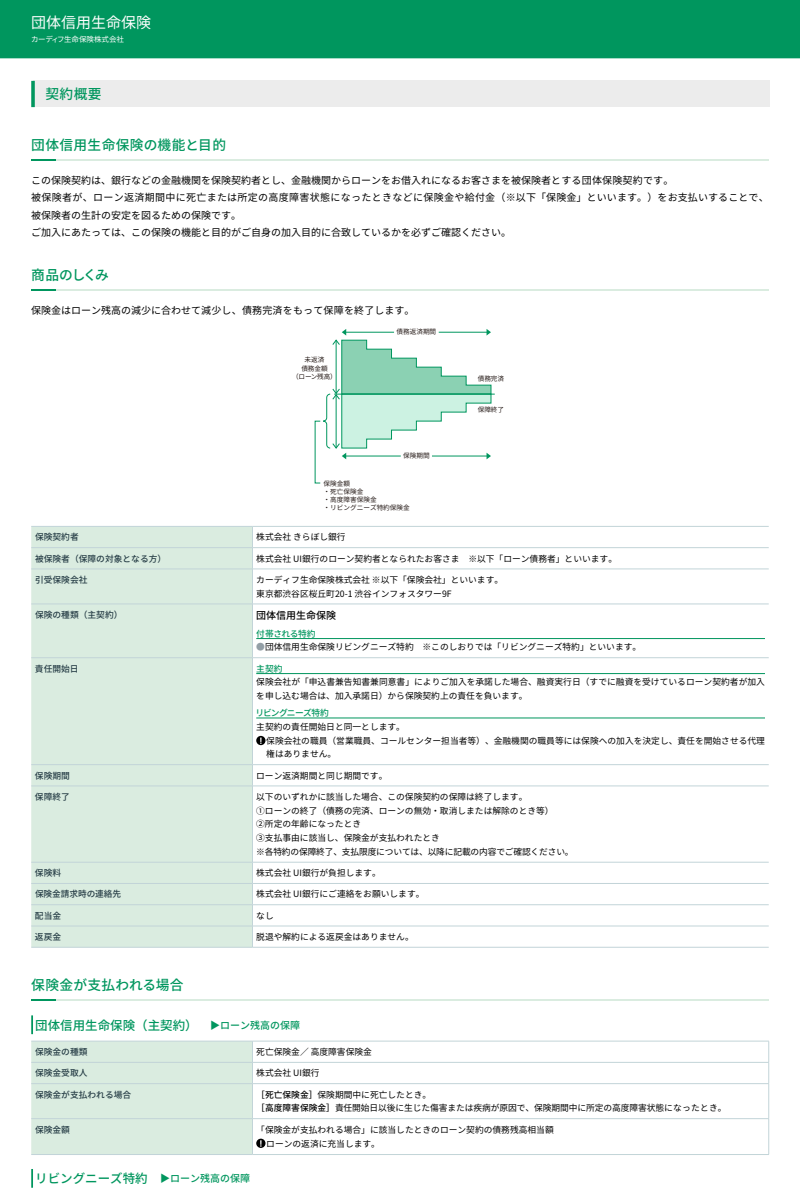
<style>
.page{position:relative;width:800px;height:1194px;background:#fff}
.page>*{position:absolute;margin:0;border:0;box-sizing:border-box;transform-origin:0 0}
.t1{font:15px "Noto Sans CJ Kjp";color:#fff}
.t2{font:500 13.75px "Noto Sans CJ Kjp";letter-spacing:.025em;color:#00965e}
.t3{font:500 12.5px "Noto Sans CJ Kjp";color:#00965e}
.t4{font:10px/17.5px "Noto Sans CJ Kjp";color:#000}
.t5{font:500 10px "Noto Sans CJ Kjp";color:#00965e}
.t6{font:500 10px "Noto Sans CJ Kjp";color:#000}
.t7{font:8.75px/13.8px "Noto Sans CJ Kjp";color:#000}
.t8{font:500 8.75px "Noto Sans CJ Kjp";color:#253c45}
.t9{font:500 8.75px "Noto Sans CJ Kjp";letter-spacing:-.055em;color:#00965e}
.t10{font:500 8.75px "Noto Sans CJ Kjp";letter-spacing:-.08em;color:#00965e}
.t11{font:7.5px "Noto Sans CJ Kjp";color:#fff}
.t12{font:6.62px/8.3px "Noto Sans CJ Kjp";color:#231815;text-align:center}
.s1{color:#939fa6}
.s2{font-size:10px}
.s3{font-weight:500}
</style>
<div class="page">
<div style="left:33px;top:81px;width:736px;height:26px;background:#ececec"></div>
<svg style="left:31px;top:81px;width:4px;height:26px"></svg>
<hr style="left:31px;top:159px;width:25px;height:2px;background:#00965e">
<hr style="left:56px;top:159px;width:713px;height:2px;background:#daece0">
<hr style="left:31px;top:289px;width:25px;height:2px;background:#00965e">
<hr style="left:56px;top:289px;width:713px;height:2px;background:#daece0">
<div style="left:31px;top:527px;width:221px;height:420px;background:#daece0"></div>
<svg style="left:253px;top:569px;width:516px;height:378px"></svg>
<hr style="left:252px;top:785px;width:517px;height:1px;background:#c2d4d8">
<hr style="left:252px;top:786px;width:1px;height:76px;background:#c2d4d8">
<hr style="left:252px;top:862px;width:517px;height:1px;background:#c2d4d8">
<hr style="left:252px;top:883px;width:517px;height:1px;background:#c2d4d8">
<hr style="left:252px;top:904px;width:517px;height:1px;background:#c2d4d8">
<hr style="left:252px;top:925px;width:517px;height:1px;background:#c2d4d8">
<svg style="left:252px;top:863px;width:1px;height:84px"></svg>
<hr style="left:31px;top:547px;width:221px;height:1px;background:#c2d4d8">
<hr style="left:31px;top:568px;width:221px;height:1px;background:#c2d4d8">
<hr style="left:252px;top:568px;width:517px;height:1px;background:#c2d4d8">
<hr style="left:252px;top:569px;width:1px;height:34px;background:#c2d4d8">
<hr style="left:31px;top:603px;width:221px;height:1px;background:#c2d4d8">
<hr style="left:252px;top:603px;width:517px;height:1px;background:#c2d4d8">
<hr style="left:252px;top:604px;width:1px;height:53px;background:#c2d4d8">
<hr style="left:31px;top:657px;width:221px;height:1px;background:#c2d4d8">
<hr style="left:252px;top:657px;width:517px;height:1px;background:#c2d4d8">
<hr style="left:252px;top:658px;width:1px;height:106px;background:#c2d4d8">
<hr style="left:31px;top:764px;width:221px;height:1px;background:#c2d4d8">
<hr style="left:252px;top:764px;width:517px;height:1px;background:#c2d4d8">
<svg style="left:252px;top:765px;width:1px;height:20px"></svg>
<hr style="left:31px;top:785px;width:221px;height:1px;background:#c2d4d8">
<hr style="left:31px;top:862px;width:221px;height:1px;background:#c2d4d8">
<hr style="left:31px;top:883px;width:221px;height:1px;background:#c2d4d8">
<hr style="left:31px;top:904px;width:221px;height:1px;background:#c2d4d8">
<hr style="left:31px;top:925px;width:221px;height:1px;background:#c2d4d8">
<hr style="left:31px;top:526px;width:221px;height:1px;background:#c2d4d8">
<hr style="left:31px;top:947px;width:221px;height:1px;background:#c2d4d8">
<hr style="left:252px;top:947px;width:517px;height:1px;background:#c2d4d8">
<hr style="left:252px;top:526px;width:517px;height:1px;background:#c2d4d8">
<svg style="left:252px;top:527px;width:1px;height:41px"></svg>
<hr style="left:252px;top:547px;width:517px;height:1px;background:#c2d4d8">
<hr style="left:256px;top:638px;width:509px;height:1px;background:#00965e">
<hr style="left:256px;top:673px;width:509px;height:1px;background:#00965e">
<hr style="left:256px;top:717px;width:509px;height:1px;background:#00965e">
<svg style="left:256px;top:735px;width:10px;height:10px"></svg>
<svg style="left:260px;top:737px;width:2px;height:6px"></svg>
<hr style="left:31px;top:999px;width:25px;height:2px;background:#00965e">
<hr style="left:56px;top:999px;width:713px;height:2px;background:#daece0">
<svg style="left:31px;top:1015px;width:2px;height:19px"></svg>
<hr style="left:252px;top:1062px;width:517px;height:1px;background:#c2d4d8">
<div style="left:31px;top:1041px;width:222px;height:113px;background:#daece0"></div>
<hr style="left:31px;top:1083px;width:221px;height:1px;background:#c2d4d8">
<hr style="left:252px;top:1083px;width:517px;height:1px;background:#c2d4d8">
<hr style="left:252px;top:1083px;width:1px;height:35px;background:#c2d4d8">
<hr style="left:769px;top:1083px;width:1px;height:35px;background:#c2d4d8">
<hr style="left:31px;top:1118px;width:221px;height:1px;background:#c2d4d8">
<hr style="left:252px;top:1118px;width:517px;height:1px;background:#c2d4d8">
<hr style="left:252px;top:1118px;width:1px;height:36px;background:#c2d4d8">
<svg style="left:769px;top:1041px;width:1px;height:42px"></svg>
<hr style="left:769px;top:1118px;width:1px;height:36px;background:#c2d4d8">
<hr style="left:31px;top:1040px;width:221px;height:1px;background:#c2d4d8">
<hr style="left:252px;top:1040px;width:517px;height:1px;background:#c2d4d8">
<hr style="left:31px;top:1154px;width:221px;height:1px;background:#c2d4d8">
<hr style="left:252px;top:1154px;width:517px;height:1px;background:#c2d4d8">
<svg style="left:256px;top:1138px;width:10px;height:9px"></svg>
<svg style="left:260px;top:1140px;width:2px;height:6px"></svg>
<svg style="left:31px;top:1169px;width:2px;height:18px"></svg>
<hr style="left:334px;top:394px;width:161px;height:1px;background:#00965e">
<svg style="left:323px;top:329px;width:168px;height:130px"></svg>
<div style="left:0;top:0;width:800px;height:58px;background:#00965e"></div>
<h1 class="t1" style="left:31px;top:14px;width:121px">団体信用生命保険</h1>
<p class="t11" style="left:31px;top:35px;width:95px">カーディフ生命保険株式会社</p>
<h2 class="t2" style="left:46px;top:86px;width:58px">契約概要</h2>
<h2 class="t2" style="left:31px;top:137px;width:196px">団体信用生命保険の機能と目的</h2>
<p class="t4" style="left:31px;top:172px;width:739px">この保険契約は、銀行などの金融機関を保険契約者とし、金融機関からローンをお借入れになるお客さまを被保険者とする団体保険契約です。<br>被保険者が、ローン返済期間中に死亡または所定の高度障害状態になったときなどに保険金や給付金（※以下「保険金」といいます。）をお支払いすることで、被保険者の生計の安定を図るための保険です。<br>ご加入にあたっては、この保険の機能と目的がご自身の加入目的に合致しているかを必ずご確認ください。</p>
<h2 class="t2" style="left:31px;top:267px;width:79px">商品のしくみ</h2>
<p class="t4" style="left:31px;top:302px;width:385px">保険金はローン残高の減少に合わせて減少し、債務完済をもって保障を終了します。</p>
<p class="t8" style="left:35px;top:532px;width:45px">保険契約者</p>
<p class="t8" style="left:35px;top:553px;width:133px">被保険者（保障の対象となる方）</p>
<p class="t8" style="left:35px;top:574px;width:54px">引受保険会社</p>
<p class="t8" style="left:35px;top:609px;width:89px">保険の種類（主契約）</p>
<p class="t8" style="left:35px;top:663px;width:45px">責任開始日</p>
<p class="t8" style="left:35px;top:770px;width:36px">保険期間</p>
<p class="t8" style="left:35px;top:791px;width:36px">保障終了</p>
<p class="t8" style="left:35px;top:868px;width:28px">保険料</p>
<p class="t8" style="left:35px;top:889px;width:88px">保険金請求時の連絡先</p>
<p class="t8" style="left:35px;top:910px;width:28px">配当金</p>
<p class="t8" style="left:35px;top:931px;width:28px">返戻金</p>
<h2 class="t2" style="left:31px;top:977px;width:154px">保険金が支払われる場合</h2>
<p class="t12" style="left:292px;top:356px;width:46px">未返済<br>債務金額<br>（ローン残高(</p>
<p class="t12" style="left:396px;top:328px;width:41px">債務返済期間</p>
<p class="t12" style="left:403px;top:452px;width:28px">保険期間</p>
<p class="t12" style="left:324px;top:479px;width:88px;text-align:left">保険金額<br>・死亡保険金<br>・高度障害保険金<br>・リビングニーズ特約保険金</p>
<p class="t7" style="left:256px;top:530px;width:91px">株式会社きらぼし銀行</p>
<p class="t12" style="left:478px;top:374px;width:28px">債務完済</p>
<p class="t12" style="left:478px;top:405px;width:28px">保障終了</p>
<p class="t7" style="left:256px;top:551px;width:362px">株式会社 UI銀行のローン契約者となられたお客さま　※以下「ローン債務者」といいます。</p>
<p class="t7" style="left:256px;top:573px;width:248px">カーディフ生命保険株式会社 ※以下「保険会社」といいます。</p>
<p class="t7" style="left:256px;top:586px;width:197px">東京都渋谷区桜丘町20-1 渋谷インフォスタワー F9</p>
<p class="t6" style="left:256px;top:609px;width:81px">団体信用生命保険</p>
<p class="t9" style="left:256px;top:628px;width:61px">付帯される特約</p>
<p class="t7" style="left:256px;top:640px;width:386px"><span class="s1">●</span>団体信用生命保険リビングニーズ特約　※このしおりでは「リビングニーズ特約」といいます。</p>
<p class="t9" style="left:256px;top:663px;width:28px">主契約</p>
<p class="t7" style="left:256px;top:675px;width:510px">保険会社が「申込書兼告知書兼同意書」によりご加入を承諾した場合、融資実行日（すでに融資を受けているローン契約者が加入を申し込む場合は、加入承諾日）から保険契約上の責任を負います。</p>
<p class="t10" style="left:256px;top:708px;width:75px">リビングニーズ特約</p>
<p class="t7" style="left:266px;top:719px;width:500px;line-height:14.2px;text-indent:-10px">主契約の責任開始日と同一とします。<br>保険会社の職員（営業職員、コールセンター担当者等）、金融機関の職員等には保険への加入を決定し、責任を開始させる代理</p>
<p class="t7" style="left:266px;top:747px;width:71px">権はありません。</p>
<p class="t7" style="left:256px;top:768px;width:133px">ローン返済期間と同じ期間です。</p>
<p class="t7" style="left:256px;top:790px;width:273px">以下のいずれかに該当した場合、この保険契約の保障は終了します。</p>
<p class="t7" style="left:256px;top:803px;width:319px">①ローンの終了（債務の完済、ローンの無効・取消しまたは解除のとき等(<br>②所定の年齢になったとき<br>③支払事由に該当し、保険金が支払われたとき<br>※各特約の保障終了、支払限度については、以降に記載の内容でご確認ください。</p>
<p class="t7" style="left:256px;top:866px;width:126px">株式会社 UI銀行が負担します。</p>
<p class="t7" style="left:256px;top:887px;width:170px">株式会社 UI銀行にご連絡をお願いします。</p>
<p class="t7" style="left:256px;top:908px;width:19px">なし</p>
<p class="t7" style="left:256px;top:930px;width:159px">脱退や解約による返戻金はありません。</p>
<h3 class="t3" style="left:35px;top:1017px;width:186px">団体信用生命保険（主契約）　<span class="s2">▶</span></h3>
<p class="t5" style="left:220px;top:1019px;width:81px">ローン残高の保障</p>
<p class="t8" style="left:35px;top:1046px;width:54px">保険金の種類</p>
<p class="t7" style="left:256px;top:1045px;width:117px">死亡保険金／高度障害保険金</p>
<p class="t8" style="left:35px;top:1068px;width:54px">保険金受取人</p>
<p class="t7" style="left:256px;top:1066px;width:65px">株式会社 UI銀行</p>
<p class="t8" style="left:35px;top:1089px;width:98px">保険金が支払われる場合</p>
<p class="t7" style="left:256px;top:1087px;width:177px"><span class="s3">［死亡保険金］</span>保険期間中に死亡したとき。</p>
<p class="t8" style="left:35px;top:1124px;width:36px">保険金額</p>
<p class="t7" style="left:256px;top:1101px;width:472px"><span class="s3">［高度障害保険金］</span>責任開始日以後に生じた傷害または疾病が原因で、保険期間中に所定の高度障害状態になったとき。</p>
<p class="t7" style="left:256px;top:1122px;width:299px">「保険金が支払われる場合」に該当したときのローン契約の債務残高相当額</p>
<p class="t7" style="left:266px;top:1136px;width:115px">ローンの返済に充当します。</p>
<h3 class="t3" style="left:35px;top:1171px;width:136px">リビングニーズ特約　<span class="s2">▶</span></h3>
<p class="t5" style="left:170px;top:1172px;width:81px">ローン残高の保障</p>
</div>
